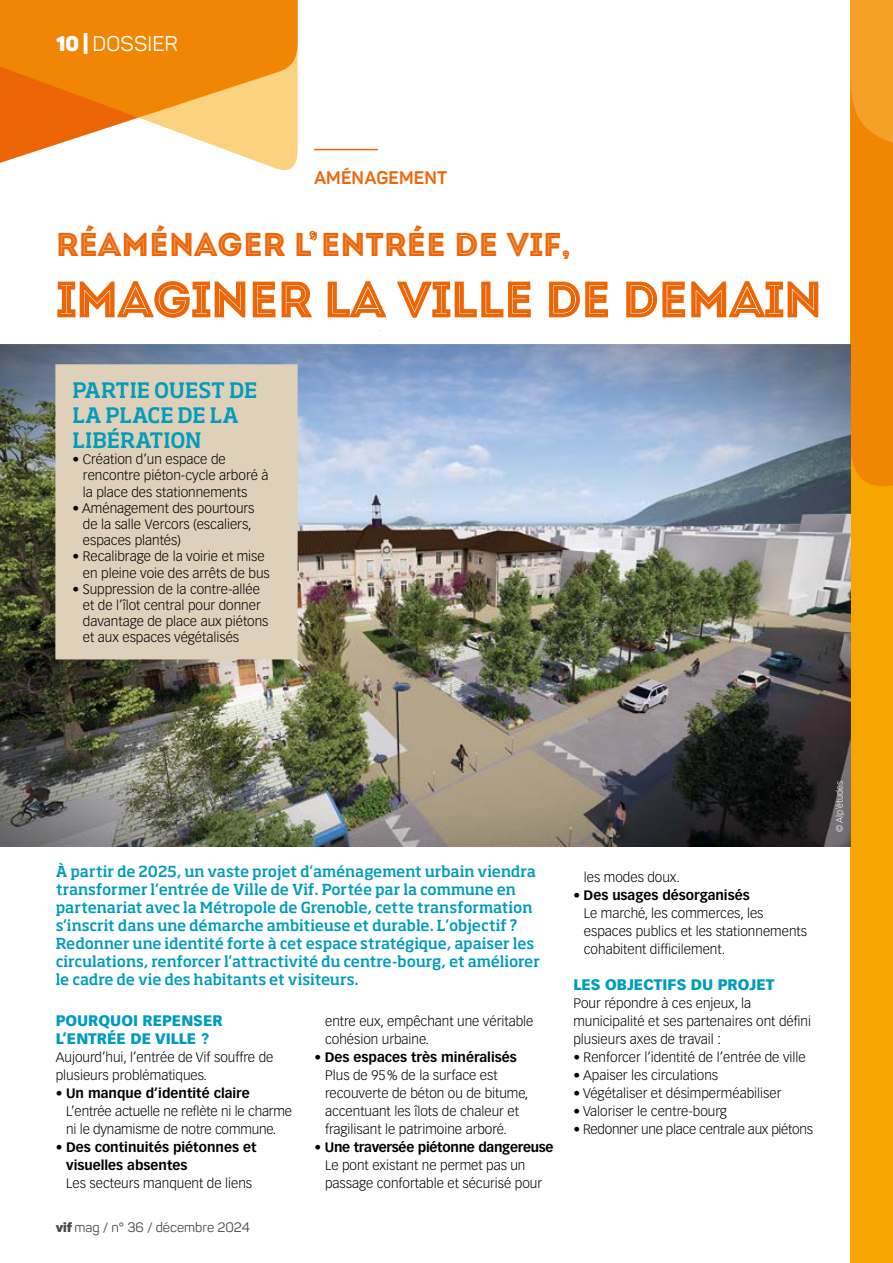
<style>
.page{position:relative;width:893px;height:1263px;background:#fff}
.page>*{position:absolute;margin:0;border:0;box-sizing:border-box;transform-origin:0 0}
.t1{font:51px "Intro Inline";letter-spacing:-.035em;color:#ec6608}
.t2{font:33px "Intro Inline";letter-spacing:-.01em;color:#ec6608}
.t3{font:500 21px/25.2px "Soho Std";letter-spacing:.005em;color:#009cbc}
.t4{font:21px "Panton";letter-spacing:.01em;color:#fff}
.t5{font:700 18px "Panton";letter-spacing:.01em;color:#ec6608}
.t6{font:500 15px/18px "Soho Std";letter-spacing:-.01em;color:#009cbc}
.t7{font:900 15px/18px "Vectora LT Std";color:#009cbc}
.t8{font:300 13.5px/18px "Vectora LT Std";color:#000}
.t9{font:700 13.5px/18px "Vectora LT Std";color:#000}
.t10{font:300 13.5px "Vectora LT Std";letter-spacing:-.02em;color:#000}
.t11{font:13.5px "Panton";color:#4a4a49}
.t12{font:300 9px "Vectora LT Std";color:#fff}
.s1{font-weight:900}
.s2{font-weight:700}
.s3{font-weight:300}
</style>
<div class="page">
<div style="left:850px;top:0;width:43px;height:1263px;background:#f7a600"></div>
<svg style="left:850px;top:0;width:43px;height:494px;background:#f18d0d"></svg>
<svg style="left:0;top:0;width:298px;height:170px;fill:#f18504"></svg>
<hr style="left:314px;top:149px;width:64px;height:1px;background:#ec6608">
<img style="left:0;top:344px;width:850px;height:502px">
<div style="left:55px;top:364px;width:243px;height:295px;background:#ded0b9"></div>
<svg style="left:309px;top:231px;width:7px;height:9px"></svg>
<h3 class="t4" style="left:56px;top:30px;width:124px"><span class="s1">10 |</span> DOSSIER</h3>
<h3 class="t5" style="left:314px;top:166px;width:135px">AMÉNAGEMENT</h3>
<h2 class="t2" style="left:56px;top:225px;width:516px">RÉAMÉNAGER L’ENTRÉE DE VIF,</h2>
<h1 class="t1" style="left:56px;top:269px;width:768px">IMAGINER LA VILLE DE DEMAIN</h1>
<h3 class="t3" style="left:73px;top:377px;width:186px">PARTIE OUEST DE<br>LA PLACE DE LA<br>LIBÉRATION</h3>
<p class="t8" style="left:83px;top:451px;width:187px;line-height:16.2px;text-indent:-11px">• Création d’un espace de rencontre piéton-cycle arboré à la place des stationnements</p>
<p class="t8" style="left:83px;top:500px;width:173px;line-height:16.2px;text-indent:-11px">• Aménagement des pourtours de la salle Vercors (escaliers, espaces plantés)</p>
<p class="t8" style="left:83px;top:549px;width:188px;line-height:16.2px;text-indent:-11px">• Recalibrage de la voirie et mise en pleine voie des arrêts de bus</p>
<p class="t8" style="left:83px;top:581px;width:187px;line-height:16.2px;text-indent:-11px">• Suppression de la contre-allée et de l’îlot central pour donner davantage de place aux piétons et aux espaces végétalisés</p>
<p class="t6" style="left:56px;top:862px;width:486px">À partir de 2025, un vaste projet d’aménagement urbain viendra transformer l’entrée de Ville de Vif. Portée par la commune en partenariat avec la Métropole de Grenoble, cette transformation s’inscrit dans une démarche ambitieuse et durable. L’objectif ?<br>Redonner une identité forte à cet espace stratégique, apaiser les circulations, renforcer l’attractivité du centre-bourg, et améliorer le cadre de vie des habitants et visiteurs.</p>
<p class="t7" style="left:56px;top:1012px;width:168px">POURQUOI REPENSER<br>L’ENTRÉE DE VILLE ?</p>
<p class="t8" style="left:56px;top:1048px;width:219px">Aujourd’hui, l’entrée de Vif souffre de plusieurs problématiques.</p>
<p class="t8" style="left:66px;top:1084px;width:227px;text-indent:-11px">• <span class="s2">Un manque d’identité claire<br></span>L’entrée actuelle ne reflète ni le charme ni le dynamisme de notre commune.</p>
<p class="t9" style="left:66px;top:1138px;width:192px;text-indent:-11px"><span class="s3">•</span> Des continuités piétonnes et visuelles absentes</p>
<p class="t8" style="left:66px;top:1174px;width:187px">Les secteurs manquent de liens</p>
<p class="t11" style="left:56px;top:1219px;width:196px"><span class="s1">vif</span> mag / n° 36 / décembre 2024</p>
<p class="t8" style="left:325px;top:1012px;width:210px">entre eux, empêchant une véritable cohésion urbaine.</p>
<p class="t8" style="left:325px;top:1048px;width:205px;text-indent:-11px">• <span class="s2">Des espaces très minéralisés<br></span>Plus de 95% de la surface est recouverte de béton ou de bitume, accentuant les îlots de chaleur et fragilisant le patrimoine arboré.</p>
<p class="t8" style="left:325px;top:1138px;width:230px;text-indent:-11px">• <span class="s2">Une traversée piétonne dangereuse<br></span>Le pont existant ne permet pas un passage confortable et sécurisé pour</p>
<p class="t8" style="left:584px;top:868px;width:98px">les modes doux.</p>
<p class="t8" style="left:584px;top:886px;width:225px;text-indent:-11px">• <span class="s2">Des usages désorganisés<br></span>Le marché, les commerces, les espaces publics et les stationnements cohabitent difficilement.</p>
<p class="t7" style="left:573px;top:976px;width:203px">LES OBJECTIFS DU PROJET</p>
<p class="t8" style="left:573px;top:994px;width:239px">Pour répondre à ces enjeux, la municipalité et ses partenaires ont défini plusieurs axes de travail :</p>
<p class="t8" style="left:573px;top:1048px;width:234px">• Renforcer l’identité de l’entrée de ville</p>
<p class="t8" style="left:573px;top:1066px;width:146px">• Apaiser les circulations</p>
<p class="t8" style="left:573px;top:1084px;width:210px">• Végétaliser et désimperméabiliser</p>
<p class="t8" style="left:573px;top:1102px;width:155px">• Valoriser le centre-bourg</p>
<p class="t10" style="left:573px;top:1121px;width:241px">• Redonner une place centrale aux piétons</p>
<p class="t12" style="left:834px;top:832px;width:53px;rotate:-90deg">© Alp'études</p>
</div>
